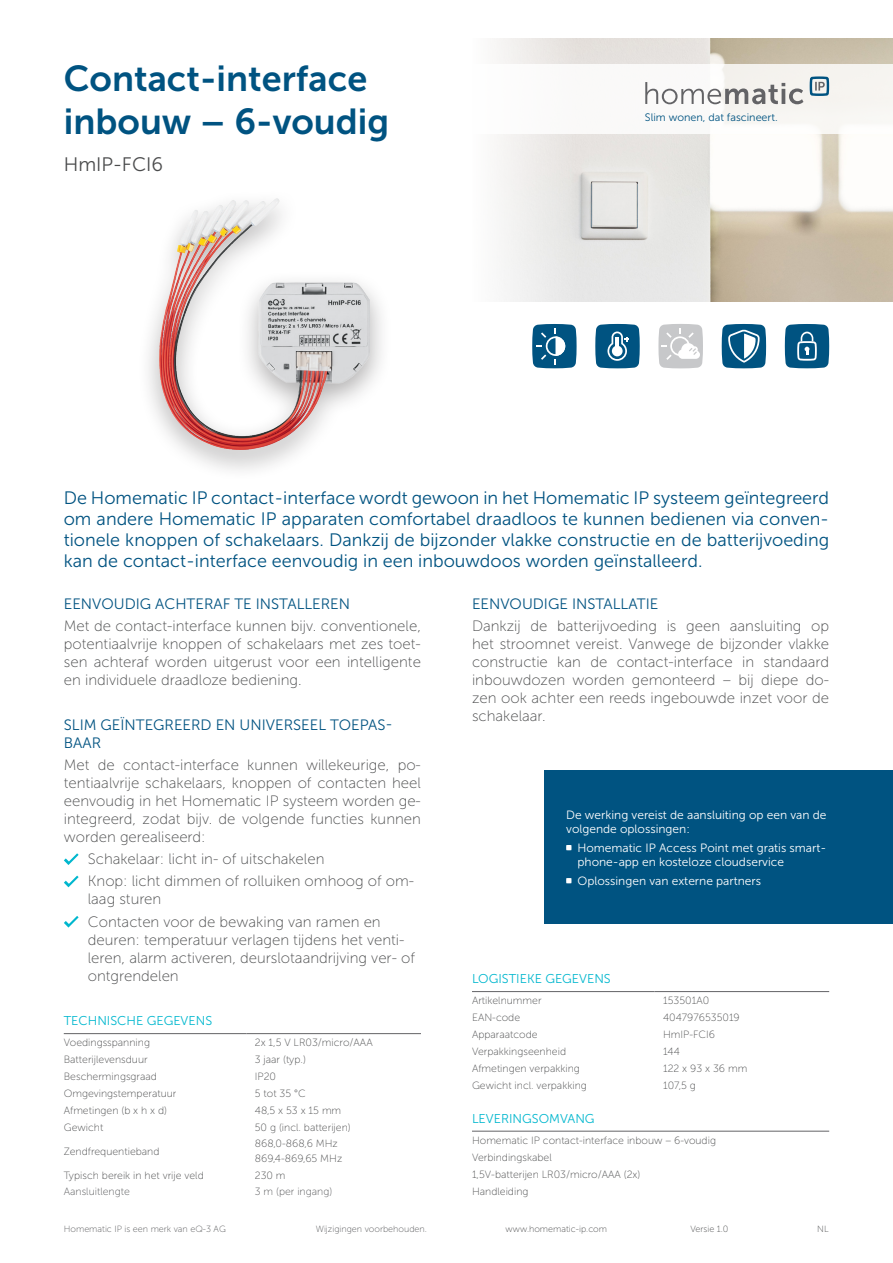
<style>
.page{position:relative;width:893px;height:1263px;background:#fff}
.page>*{position:absolute;margin:0;border:0;box-sizing:border-box;transform-origin:0 0}
.Headline{font:36px/43.5px "Museo Sans 700";color:#005381}
.Subheadline{font:19.5px "Museo Sans 300";color:#4b4c4d}
.Fließtext_Deckblatt{font:18px/21px "Museo Sans 300";color:#005381;text-align:justify}
.Fließtext_USPs{font:15px/18px "Museo Sans 100";color:#4b4c4d;text-align:justify}
.Aufzählung_USPs{font:15px/18px "Museo Sans 100";color:#4b4c4d}
.Headline_USPs{font:15px/18px "Museo Sans 300";color:#005381}
.Headline_Tabelle{font:12.75px "Museo Sans 300";color:#00b7ce}
.Fließtext_Kasten{font:12px/14.4px "Museo Sans 300";color:#fff}
.t1{font:10.8px "Museo Sans 300";color:#005381}
.Tabelle_regular_100{font:10.5px "Museo Sans 100";color:#4b4c4d}
.Tabelle_regular_100-2{font:10.5px "Museo Sans 100";color:#57585a}
.t2{font:9px "Museo Sans 100";color:#57585a}
.Fußnote{font:9px "Museo Sans 100";color:#4b4c4d}
</style>
<div class="page">
<svg style="left:64px;top:853px;width:15px;height:12px"></svg>
<svg style="left:64px;top:875px;width:15px;height:12px"></svg>
<svg style="left:64px;top:916px;width:15px;height:11px"></svg>
<div style="left:544px;top:771px;width:349px;height:153px;background:#005381"></div>
<svg style="left:566px;top:845px;width:5px;height:5px"></svg>
<svg style="left:566px;top:878px;width:5px;height:5px"></svg>
<hr style="left:472px;top:1131px;width:357px;height:1px;background:#636366">
<hr style="left:472px;top:991px;width:182px;height:1px;background:#636366">
<hr style="left:654px;top:991px;width:175px;height:1px;background:#636366">
<hr style="left:64px;top:1033px;width:182px;height:1px;background:#636366">
<hr style="left:246px;top:1033px;width:175px;height:1px;background:#636366">
<img style="left:496px;top:38px;width:397px;height:263px">
<div style="left:472px;top:64px;width:421px;height:69px;background:#faf9f8"></div>
<svg style="left:532px;top:324px;width:45px;height:44px"></svg>
<svg style="left:595px;top:324px;width:45px;height:44px"></svg>
<hr style="left:615px;top:337px;width:4px;height:11px;background:#fff">
<svg style="left:722px;top:324px;width:44px;height:44px"></svg>
<svg style="left:658px;top:324px;width:45px;height:44px"></svg>
<svg style="left:785px;top:324px;width:44px;height:44px"></svg>
<svg style="left:645px;top:82px;width:158px;height:22px"></svg>
<svg style="left:810px;top:76px;width:19px;height:20px"></svg>
<div style="left:137px;top:188px;width:255px;height:293px;background:#231f20;opacity:.35"></div>
<img style="left:160px;top:198px;width:210px;height:252px">
<p class="Headline" style="left:64px;top:57px;width:327px">Contact-interface inbouw – 6-voudig</p>
<p class="Subheadline" style="left:64px;top:154px;width:101px">HmIP-FCI6</p>
<p class="t1" style="left:645px;top:111px;width:134px">Slim wonen, dat fascineert.</p>
<p class="Fließtext_Deckblatt" style="left:64px;top:487px;width:767px">De Homematic IP contact-interface wordt gewoon in het Homematic IP systeem geïntegreerd om andere Homematic IP apparaten comfortabel draadloos te kunnen bedienen via conven&shy;tionele knoppen of schakelaars. Dankzij de bijzonder vlakke constructie en de batterijvoeding kan de contact-interface eenvoudig in een inbouwdoos worden geïnstalleerd.</p>
<p class="Headline_USPs" style="left:64px;top:595px;width:288px">EENVOUDIG ACHTERAF TE INSTALLEREN</p>
<p class="Fließtext_USPs" style="left:64px;top:617px;width:359px">Met de contact-interface kunnen bijv. conventionele, potentiaalvrije knoppen of schakelaars met zes toet&shy;sen achteraf worden uitgerust voor een intelligente en individuele draadloze bediening.</p>
<p class="Headline_USPs" style="left:64px;top:715px;width:331px">SLIM GEÏNTEGREERD EN UNIVERSEEL TOEPAS-<br>BAAR</p>
<p class="Fließtext_USPs" style="left:64px;top:756px;width:359px">Met de contact-interface kunnen willekeurige, po&shy;tentiaalvrije schakelaars, knoppen of contacten heel eenvoudig in het Homematic IP systeem worden ge&shy;ï ntegreerd, zodat bijv. de volgende functies kunnen worden gerealiseerd:</p>
<p class="Aufzählung_USPs" style="left:88px;top:850px;width:238px">Schakelaar: licht in- of uitschakelen</p>
<p class="Aufzählung_USPs" style="left:88px;top:872px;width:328px">Knop: licht dimmen of rolluiken omhoog of om&shy;laag sturen</p>
<p class="Aufzählung_USPs" style="left:88px;top:912px;width:329px">Contacten voor de bewaking van ramen en deuren: temperatuur verlagen tijdens het venti&shy;leren, alarm activeren, deurslotaandrijving ver- of ontgrendelen</p>
<p class="Headline_USPs" style="left:472px;top:595px;width:188px">EENVOUDIGE INSTALLATIE</p>
<p class="Fließtext_USPs" style="left:472px;top:617px;width:359px">Dankzij de batterijvoeding is geen aansluiting op het stroomnet vereist. Vanwege de bijzonder vlakke constructie kan de contact-interface in standaard inbouwdozen worden gemonteerd – bij diepe do&shy;zen ook achter een reeds ingebouwde inzet voor de schakelaar.</p>
<p class="Fließtext_Kasten" style="left:566px;top:807px;width:262px">De werking vereist de aansluiting op een van de volgende oplossingen:</p>
<p class="Fließtext_Kasten" style="left:577px;top:840px;width:250px">Homematic IP Access Point met gratis smart&shy;phone-app en kosteloze cloudservice</p>
<p class="Fließtext_Kasten" style="left:577px;top:873px;width:185px">Oplossingen van externe partners</p>
<p class="Headline_Tabelle" style="left:472px;top:972px;width:140px">LOGISTIEKE GEGEVENS</p>
<p class="Tabelle_regular_100" style="left:472px;top:995px;width:71px">Artikelnummer</p>
<p class="Tabelle_regular_100" style="left:663px;top:995px;width:48px">153501A0</p>
<p class="Tabelle_regular_100" style="left:472px;top:1012px;width:50px">EAN-code</p>
<p class="Tabelle_regular_100" style="left:663px;top:1012px;width:78px">4047976535019</p>
<p class="Tabelle_regular_100" style="left:472px;top:1029px;width:67px">Apparaatcode</p>
<p class="Tabelle_regular_100" style="left:663px;top:1029px;width:54px">HmIP-FCI6</p>
<p class="Tabelle_regular_100" style="left:472px;top:1046px;width:96px">Verpakkingseenheid</p>
<p class="Tabelle_regular_100" style="left:663px;top:1046px;width:18px">144</p>
<p class="Tabelle_regular_100" style="left:472px;top:1063px;width:109px">Afmetingen verpakking</p>
<p class="Tabelle_regular_100" style="left:663px;top:1063px;width:86px">122 x 93 x 36 mm</p>
<p class="Tabelle_regular_100" style="left:472px;top:1079px;width:116px">Gewicht incl. verpakking</p>
<p class="Tabelle_regular_100" style="left:663px;top:1079px;width:34px">107,5 g</p>
<p class="Headline_Tabelle" style="left:64px;top:1014px;width:150px">TECHNISCHE GEGEVENS</p>
<p class="Tabelle_regular_100" style="left:64px;top:1037px;width:88px">Voedingsspanning</p>
<p class="Tabelle_regular_100" style="left:255px;top:1037px;width:119px">2x 1,5 V LR03/micro/AAA</p>
<p class="Tabelle_regular_100" style="left:64px;top:1054px;width:85px">Batterijlevensduur</p>
<p class="Tabelle_regular_100" style="left:255px;top:1054px;width:53px">3 jaar (typ.)</p>
<p class="Tabelle_regular_100" style="left:64px;top:1071px;width:95px">Beschermingsgraad</p>
<p class="Tabelle_regular_100" style="left:255px;top:1071px;width:23px">IP20</p>
<p class="Tabelle_regular_100" style="left:64px;top:1088px;width:114px">Omgevingstemperatuur</p>
<p class="Tabelle_regular_100" style="left:255px;top:1088px;width:52px">5 tot 35 °C</p>
<p class="Tabelle_regular_100" style="left:64px;top:1105px;width:105px">Afmetingen (b x h x d)</p>
<p class="Tabelle_regular_100" style="left:255px;top:1105px;width:88px">48,5 x 53 x 15 mm</p>
<p class="Tabelle_regular_100" style="left:64px;top:1121px;width:41px">Gewicht</p>
<p class="Tabelle_regular_100" style="left:255px;top:1121px;width:97px">50 g (incl. batterijen)</p>
<p class="Tabelle_regular_100" style="left:64px;top:1145px;width:97px">Zendfrequentieband</p>
<p class="Headline_Tabelle" style="left:472px;top:1111px;width:124px">LEVERINGSOMVANG</p>
<p class="Tabelle_regular_100" style="left:472px;top:1134px;width:246px">Homematic IP contact-interface inbouw – 6-voudig</p>
<p class="Tabelle_regular_100" style="left:472px;top:1151px;width:81px">Verbindingskabel</p>
<p class="Tabelle_regular_100" style="left:472px;top:1168px;width:170px">1,5V-batterijen LR03/micro/AAA (2x)</p>
<p class="Tabelle_regular_100" style="left:472px;top:1185px;width:58px">Handleiding</p>
<p class="Tabelle_regular_100" style="left:255px;top:1138px;width:85px">868,0-868,6 MHz</p>
<p class="Tabelle_regular_100" style="left:255px;top:1153px;width:89px">869,4-869,65 MHz</p>
<p class="Tabelle_regular_100" style="left:64px;top:1169px;width:142px">Typisch bereik in het vrije veld</p>
<p class="Tabelle_regular_100" style="left:255px;top:1169px;width:32px">230 m</p>
<p class="Tabelle_regular_100-2" style="left:64px;top:1186px;width:68px">Aansluitlengte</p>
<p class="Tabelle_regular_100-2" style="left:255px;top:1186px;width:79px">3 m (per ingang)</p>
<p class="t2" style="left:64px;top:1224px;width:164px">Homematic IP is een merk van eQ-3 AG</p>
<p class="t2" style="left:316px;top:1224px;width:113px">Wijzigingen voorbehouden.</p>
<p class="Fußnote" style="left:506px;top:1224px;width:103px">www.homematic-ip.com</p>
<p class="Fußnote" style="left:690px;top:1224px;width:40px">Versie 1.0</p>
<p class="Fußnote" style="left:817px;top:1224px;width:13px">NL</p>
</div>
